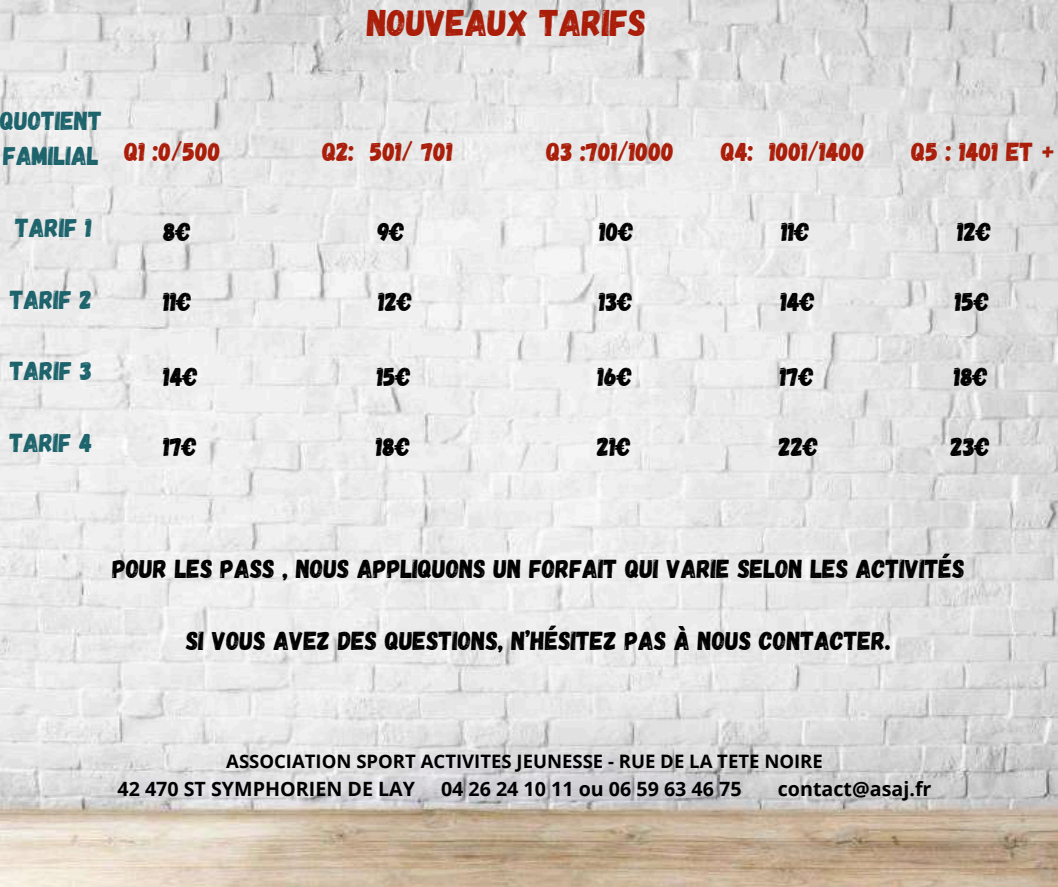
<style>
.page{position:relative;width:1058px;height:887px;background:#fff}
.page>*{position:absolute;margin:0;border:0;box-sizing:border-box;transform-origin:0 0}
.t1{font:37.05px "Gagalin";color:#aa1d09}
.t2{font:25.95px "Gagalin";color:#000}
.t3{font:25.95px "Gagalin";color:#aa1d09}
.t4{font:25.95px/35.8px "Gagalin";color:#1c636c}
.t5{font:700 19.65px "Open Sans";color:#000}
.t6{font:700 18.6px "Open Sans";color:#000}
</style>
<div class="page">
<img style="left:0;top:0;width:1058px;height:886px">
<h1 class="t1" style="left:367px;top:-2px;width:281px">NOUVEAUX TARIFS</h1>
<p class="t4" style="left:0;top:101px;width:103px">QUOTIENT<br>FAMILIAL</p>
<p class="t3" style="left:124px;top:135px;width:98px">Q1 :0/500</p>
<p class="t3" style="left:322px;top:135px;width:132px">Q2: 501/ 701</p>
<p class="t3" style="left:546px;top:135px;width:129px">Q3 :701/1000</p>
<p class="t3" style="left:721px;top:135px;width:145px">Q4: 1001/1400</p>
<p class="t3" style="left:911px;top:135px;width:145px">Q5 : 1401 ET +</p>
<p class="t4" style="left:16px;top:208px;width:78px">TARIF 1</p>
<p class="t2" style="left:163px;top:215px;width:29px">8€</p>
<p class="t2" style="left:378px;top:215px;width:28px">9€</p>
<p class="t2" style="left:599px;top:215px;width:35px">10€</p>
<p class="t2" style="left:781px;top:215px;width:29px">11€</p>
<p class="t2" style="left:957px;top:215px;width:35px">12€</p>
<p class="t4" style="left:10px;top:280px;width:84px">TARIF 2</p>
<p class="t2" style="left:163px;top:285px;width:29px">11€</p>
<p class="t2" style="left:378px;top:285px;width:35px">12€</p>
<p class="t2" style="left:599px;top:285px;width:35px">13€</p>
<p class="t2" style="left:780px;top:285px;width:36px">14€</p>
<p class="t2" style="left:955px;top:285px;width:35px">15€</p>
<p class="t4" style="left:10px;top:351px;width:83px">TARIF 3</p>
<p class="t2" style="left:163px;top:360px;width:36px">14€</p>
<p class="t2" style="left:377px;top:360px;width:35px">15€</p>
<p class="t2" style="left:598px;top:360px;width:36px">16€</p>
<p class="t2" style="left:780px;top:360px;width:35px">17€</p>
<p class="t2" style="left:954px;top:360px;width:35px">18€</p>
<p class="t4" style="left:10px;top:423px;width:84px">TARIF 4</p>
<p class="t2" style="left:163px;top:430px;width:35px">17€</p>
<p class="t2" style="left:376px;top:430px;width:35px">18€</p>
<p class="t2" style="left:597px;top:430px;width:35px">21€</p>
<p class="t2" style="left:779px;top:430px;width:41px">22€</p>
<p class="t2" style="left:950px;top:430px;width:41px">23€</p>
<p class="t2" style="left:112px;top:552px;width:854px">POUR LES PASS , NOUS APPLIQUONS UN FORFAIT QUI VARIE SELON LES ACTIVITÉS</p>
<p class="t2" style="left:186px;top:623px;width:706px">SI VOUS AVEZ DES QUESTIONS, N’HÉSITEZ PAS À NOUS CONTACTER.</p>
<p class="t6" style="left:226px;top:748px;width:598px">ASSOCIATION SPORT ACTIVITES JEUNESSE - RUE DE LA TETE NOIRE</p>
<p class="t5" style="left:117px;top:774px;width:299px">42 470 ST SYMPHORIEN DE LAY</p>
<p class="t5" style="left:441px;top:774px;width:302px">04 26 24 10 11 ou 06 59 63 46 75</p>
<p class="t5" style="left:778px;top:774px;width:155px">contact@asaj.fr</p>
</div>
